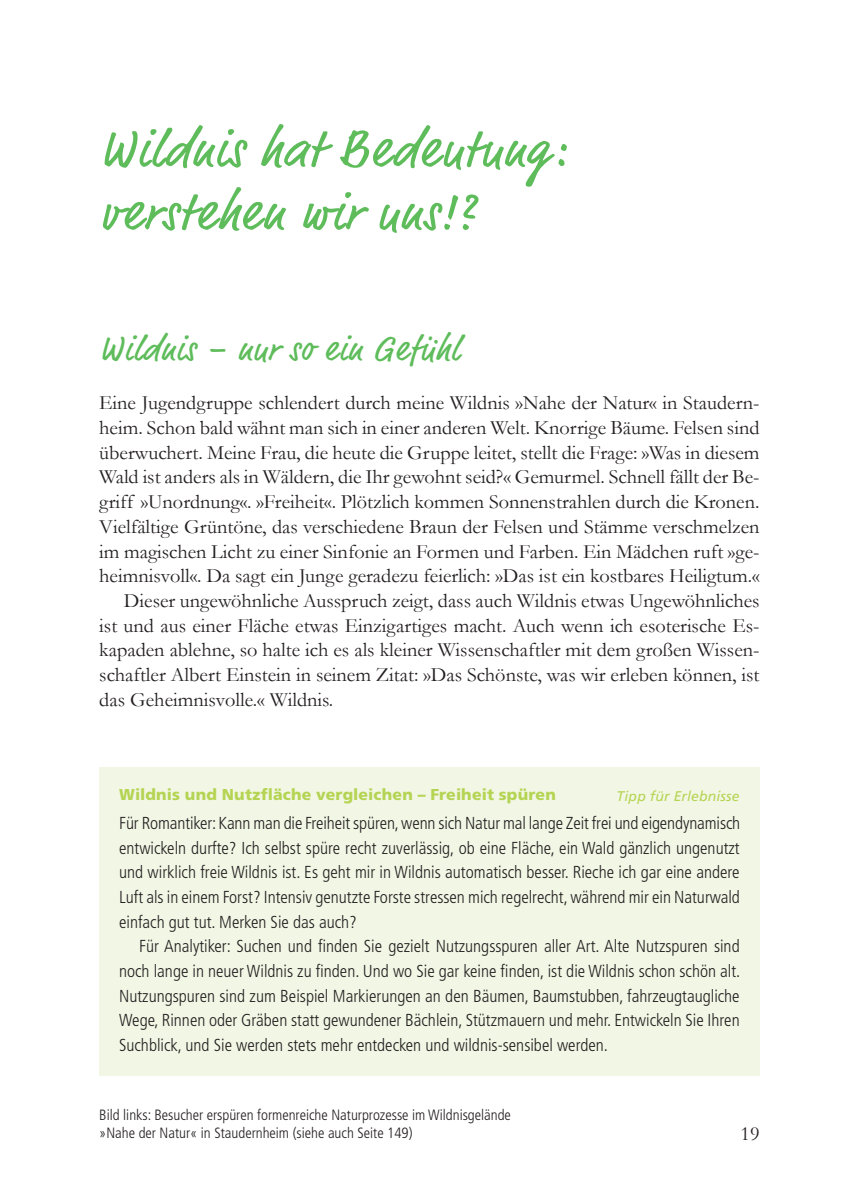
<style>
.page{position:relative;width:844px;height:1191px;background:#fff}
.page>*{position:absolute;margin:0;border:0;box-sizing:border-box;transform-origin:0 0}
.t1{font:52.5px/63px "Market Pro";letter-spacing:.035em;color:#5ebc5b}
.t2{font:35px "Market Pro";letter-spacing:.025em;color:#5ebc5b}
.t3{font:20.3px "Garamond";color:#231f20}
.t4{font:300 condensed 17.32px/24.7px "Frutiger";color:#231f20;text-align:justify}
.t5{font:900 15.75px "Frutiger";letter-spacing:.01em;color:#b5d453}
.t6{font:300 condensed 14.88px/17.8px "Frutiger";color:#231f20}
.t7{font:italic 14px "Frutiger";letter-spacing:.01em;color:#b5d453}
</style>
<div class="page">
<div style="left:99px;top:767px;width:660px;height:308px;background:#f2f7e5"></div>
<h1 class="t1" style="left:99px;top:120px;width:467px">Wildnis hat Bedeutung: verstehen wir uns!?</h1>
<h2 class="t2" style="left:99px;top:325px;width:361px">Wildnis – nur so ein Gefühl</h2>
<p class="t3" style="left:99px;top:389px;width:661px">Eine Jugendgruppe schlendert durch meine Wildnis »Nahe der Natur« in Staudern-</p>
<p class="t3" style="left:99px;top:414px;width:661px">heim. Schon bald wähnt man sich in einer anderen Welt. Knorrige Bäume. Felsen sind</p>
<p class="t3" style="left:99px;top:439px;width:661px">überwuchert. Meine Frau, die heute die Gruppe leitet, stellt die Frage: »Was in diesem</p>
<p class="t3" style="left:99px;top:463px;width:661px">Wald ist anders als in Wäldern, die Ihr gewohnt seid?« Gemurmel. Schnell fällt der Be-</p>
<p class="t3" style="left:99px;top:488px;width:661px">griff »Unordnung«. »Freiheit«. Plötzlich kommen Sonnenstrahlen durch die Kronen.</p>
<p class="t3" style="left:99px;top:513px;width:661px">Vielfältige Grüntöne, das verschiedene Braun der Felsen und Stämme verschmelzen</p>
<p class="t3" style="left:99px;top:537px;width:661px">im magischen Licht zu einer Sinfonie an Formen und Farben. Ein Mädchen ruft »ge-</p>
<p class="t3" style="left:99px;top:562px;width:661px">heimnisvoll«. Da sagt ein Junge geradezu feierlich: »Das ist ein kostbares Heiligtum.«</p>
<p class="t3" style="left:124px;top:587px;width:637px">Dieser ungewöhnliche Ausspruch zeigt, dass auch Wildnis etwas Ungewöhnliches</p>
<p class="t3" style="left:99px;top:611px;width:661px">ist und aus einer Fläche etwas Einzigartiges macht. Auch wenn ich esoterische Es-</p>
<p class="t3" style="left:99px;top:636px;width:661px">kapaden ablehne, so halte ich es als kleiner Wissenschaftler mit dem großen Wissen-</p>
<p class="t3" style="left:99px;top:661px;width:661px">schaftler Albert Einstein in seinem Zitat: »Das Schönste, was wir erleben können, ist</p>
<p class="t3" style="left:99px;top:685px;width:235px">das Geheimnisvolle.« Wildnis.</p>
<p class="t5" style="left:119px;top:784px;width:438px">Wildnis und Nutzfläche vergleichen – Freiheit spüren</p>
<p class="t4" style="left:119px;top:811px;width:622px">Für Romantiker: Kann man die Freiheit spüren, wenn sich Natur mal lange Zeit frei und eigendynamisch entwickeln durfte? Ich selbst spüre recht zuverlässig, ob eine Fläche, ein Wald gänzlich ungenutzt und wirklich freie Wildnis ist. Es geht mir in Wildnis automatisch besser. Rieche ich gar eine andere Luft als in einem Forst? Intensiv genutzte Forste stressen mich regelrecht, während mir ein Naturwald einfach gut tut. Merken Sie das auch?</p>
<p class="t4" style="left:119px;top:934px;width:622px;text-indent:20px">Für Analytiker: Suchen und finden Sie gezielt Nutzungsspuren aller Art. Alte Nutzspuren sind noch lange in neuer Wildnis zu finden. Und wo Sie gar keine finden, ist die Wildnis schon schön alt.<br>Nutzungspuren sind zum Beispiel Markierungen an den Bäumen, Baumstubben, fahrzeugtaugliche Wege, Rinnen oder Gräben statt gewundener Bächlein, Stützmauern und mehr. Entwickeln Sie Ihren Suchblick, und Sie werden stets mehr entdecken und wildnis-sensibel werden.</p>
<p class="t7" style="left:616px;top:788px;width:125px">Tipp für Erlebnisse</p>
<p class="t6" style="left:99px;top:1106px;width:413px">Bild links: Besucher erspüren formenreiche Naturprozesse im Wildnisgelände »Nahe der Natur« in Staudernheim (siehe auch Seite 149)</p>
<p class="t3" style="left:740px;top:1119px;width:21px">19</p>
</div>
